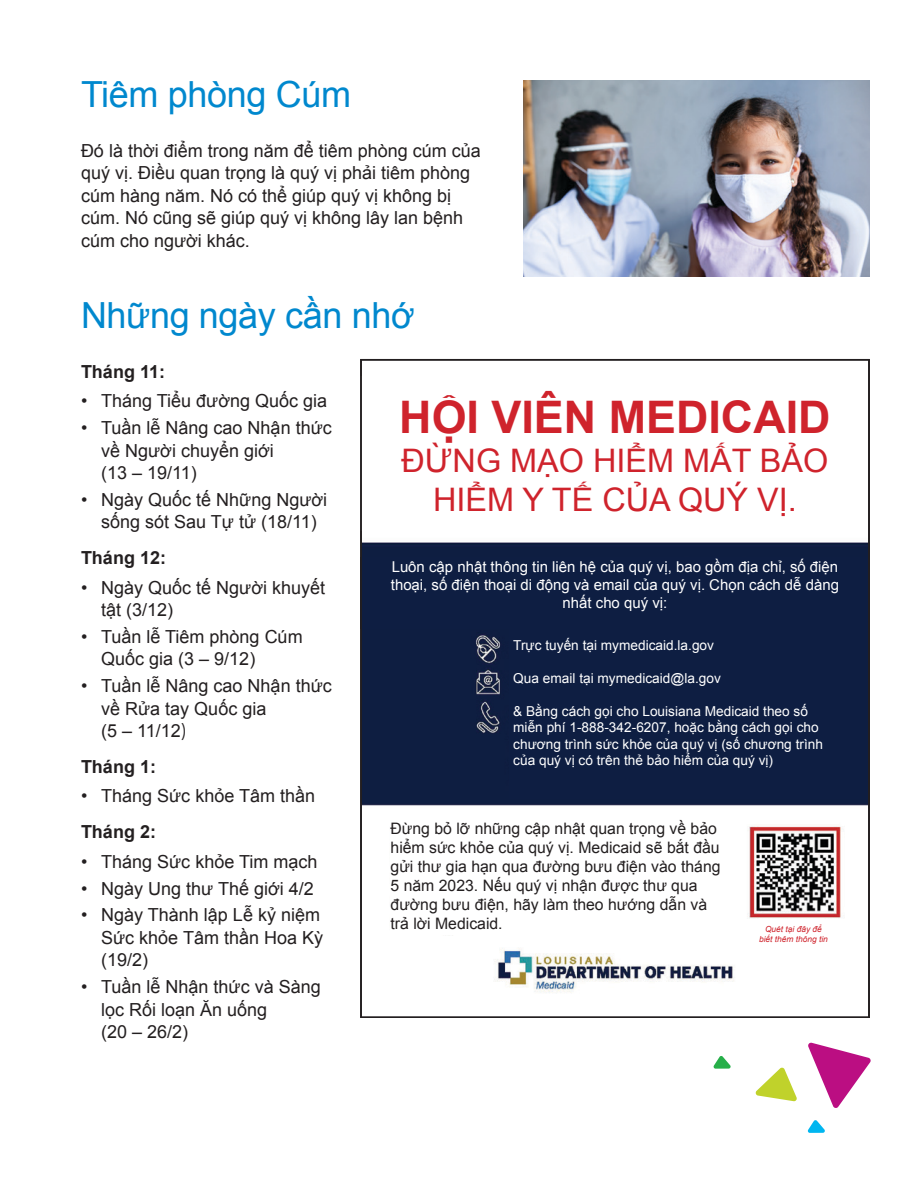
<style>
.page{position:relative;width:918px;height:1188px;background:#fff}
.page>*{position:absolute;margin:0;border:0;box-sizing:border-box;transform-origin:0 0}
.t1{font:700 44.85px "Arial";color:#cf232c}
.t2{font:36px "Arial";letter-spacing:-.01em;color:#0088ce}
.t3{font:32.4px/38.8px "Arial";color:#cf232c;text-align:center}
.Intro_text{font:18px/22.5px "Arial";color:#231f20}
.Body_copy{font:700 18px "Arial";color:#231f20}
.t4{font:15.75px/18.9px "Arial";color:#231f20}
.t5{font:15px/18px "Arial";color:#fff;text-align:center}
.t6{font:13.65px/16.4px "Arial";color:#fff}
.t7{font:italic 8.4px/10.1px "Arial";color:#cf232c;text-align:center}
.s1{font-family:"Aller";font-weight:300}
</style>
<div class="page">
<img style="left:524px;top:81px;width:346px;height:195px">
<svg style="left:808px;top:1042px;width:63px;height:66px"></svg>
<svg style="left:755px;top:1067px;width:42px;height:35px"></svg>
<svg style="left:807px;top:1120px;width:18px;height:13px"></svg>
<svg style="left:713px;top:1056px;width:18px;height:13px"></svg>
<img style="left:364px;top:542px;width:502px;height:451px">
<div style="left:361px;top:557px;width:508px;height:72px;background:#0e1e42"></div>
<div style="left:509px;top:629px;width:360px;height:170px;background:#0e1e42"></div>
<div style="left:391px;top:822px;width:332px;height:113px;background:#fff"></div>
<div style="left:738px;top:919px;width:111px;height:50px;background:#fff"></div>
<p class="t2" style="left:81px;top:71px;width:272px">Tiêm phòng Cúm</p>
<p class="Intro_text" style="left:81px;top:139px;width:401px">Đó là thời điểm trong năm để tiêm phòng cúm của quý vị. Điều quan trọng là quý vị phải tiêm phòng cúm hàng năm. Nó có thể giúp quý vị không bị cúm. Nó cũng sẽ giúp quý vị không lây lan bệnh cúm cho người khác.</p>
<p class="t2" style="left:81px;top:292px;width:335px">Những ngày cần nhớ</p>
<p class="Body_copy" style="left:81px;top:360px;width:86px">Tháng 11:</p>
<p class="Intro_text" style="left:81px;top:390px;width:248px">• Tháng Tiểu đường Quốc gia</p>
<p class="Intro_text" style="left:101px;top:417px;width:232px;text-indent:-20px">• Tuần lễ Nâng cao Nhận thức về Người chuyển giới<br>(13 – 19/11)</p>
<p class="Intro_text" style="left:81px;top:488px;width:248px;text-align:center">• Ngày Quốc tế Những Người sống sót Sau Tự tử (18/11)</p>
<p class="Body_copy" style="left:81px;top:546px;width:87px">Tháng 12:</p>
<p class="Intro_text" style="left:101px;top:576px;width:225px;text-indent:-20px">• Ngày Quốc tế Người khuyết tật (3/12)</p>
<p class="Intro_text" style="left:101px;top:626px;width:203px;text-indent:-20px">• Tuần lễ Tiêm phòng Cúm<br>Quốc gia (3 – 9/12)</p>
<p class="Intro_text" style="left:101px;top:675px;width:232px;text-indent:-20px">• Tuần lễ Nâng cao Nhận thức về Rửa tay Quốc gia<br>(5 – 11/12<span class="s1">)</span></p>
<p class="Body_copy" style="left:81px;top:755px;width:77px">Tháng 1:</p>
<p class="Intro_text" style="left:81px;top:785px;width:236px">• Tháng Sức khỏe Tâm thần</p>
<p class="Body_copy" style="left:81px;top:820px;width:77px">Tháng 2:</p>
<p class="Intro_text" style="left:81px;top:850px;width:238px">• Tháng Sức khỏe Tim mạch</p>
<p class="Intro_text" style="left:81px;top:877px;width:234px">• Ngày Ung thư Thế giới 4/2</p>
<p class="Intro_text" style="left:101px;top:904px;width:223px;text-indent:-20px">• Ngày Thành lập Lễ kỷ niệm<br>Sức khỏe Tâm thần Hoa Kỳ (19/2)</p>
<p class="Intro_text" style="left:101px;top:976px;width:221px;text-indent:-20px">• Tuần lễ Nhận thức và Sàng lọc Rối loạn Ăn uống<br>(20 – 26/2)</p>
<p class="t1" style="left:399px;top:388px;width:433px">HỘI VIÊN MEDICAID</p>
<p class="t3" style="left:402px;top:442px;width:428px">ĐỪNG MẠO HIỂM MẤT BẢO<br>HIỂM Y TẾ CỦA QUÝ VỊ.</p>
<p class="t5" style="left:391px;top:558px;width:450px">Luôn cập nhật thông tin liên hệ của quý vị, bao gồm địa chỉ, số điện thoại, số điện thoại di động và email của quý vị. Chọn cách dễ dàng nhất cho quý vị:</p>
<p class="t6" style="left:513px;top:637px;width:202px">Trực tuyến tại mymedicaid.la.gov</p>
<p class="t6" style="left:513px;top:670px;width:209px">Qua email tại mymedicaid@la.gov</p>
<p class="t6" style="left:513px;top:703px;width:311px">&amp; Bằng cách gọi cho Louisiana Medicaid theo số miễn phí 1-888-342-6207, hoặc bằng cách gọi cho chương trình sức khỏe của quý vị (số chương trình của quý vị có trên thẻ bảo hiểm của quý vị)</p>
<p class="t4" style="left:391px;top:819px;width:332px">Đừng bỏ lỡ những cập nhật quan trọng về bảo hiểm sức khỏe của quý vị. Medicaid sẽ bắt đầu gửi thư gia hạn qua đường bưu điện vào tháng 5 năm 2023. Nếu quý vị nhận được thư qua đường bưu điện, hãy làm theo hướng dẫn và trả lời Medicaid.</p>
<p class="t7" style="left:759px;top:924px;width:70px">Quét tại đây để biết thêm thông tin</p>
</div>
